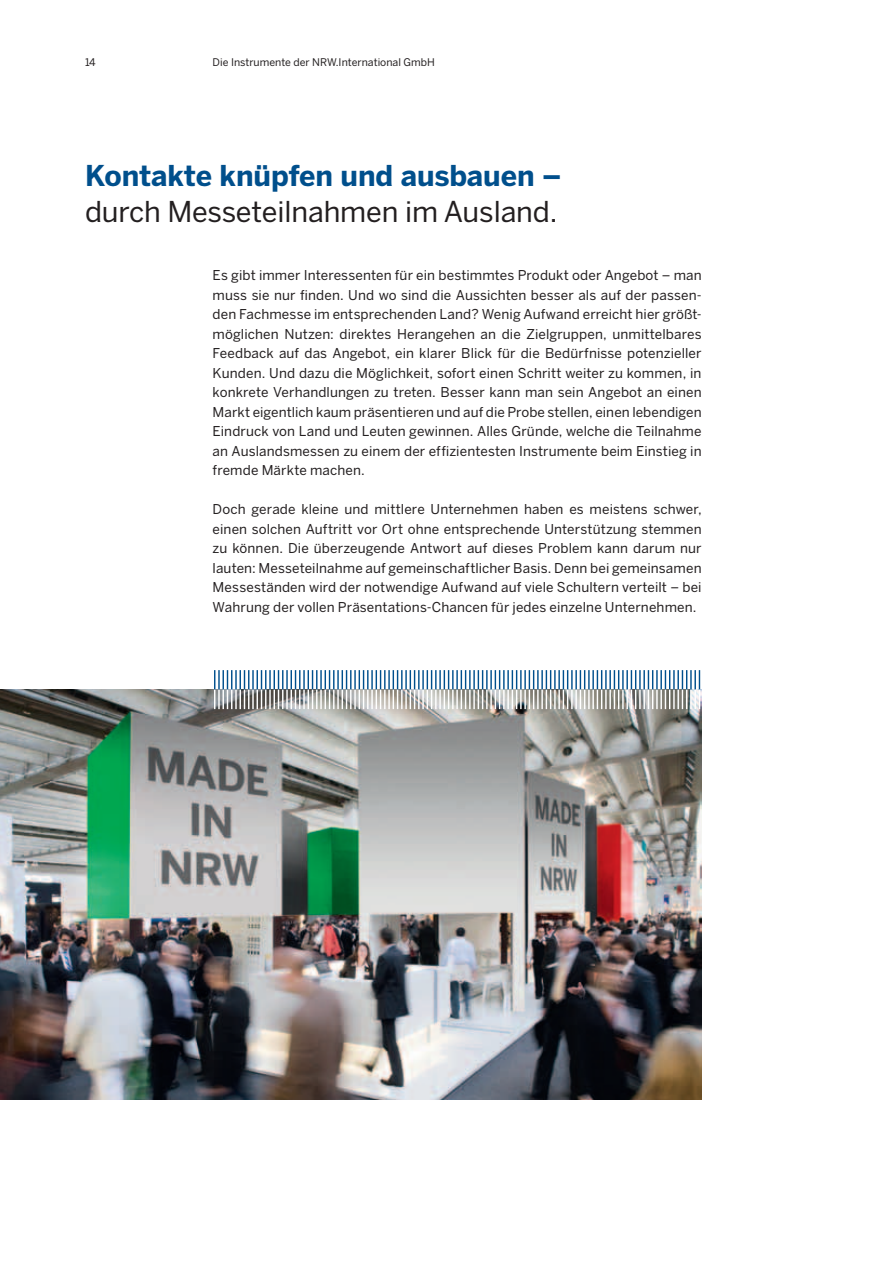
<style>
.page{position:relative;width:893px;height:1263px;background:#fff}
.page>*{position:absolute;margin:0;border:0;box-sizing:border-box;transform-origin:0 0}
.t1{font:28.5px "Benton Sans";letter-spacing:-.005em;color:#231f20}
.t2{font:700 28.5px "Benton Sans";letter-spacing:-.005em;color:#004f8c}
.t3{font:13.5px/19.5px "Benton Sans";letter-spacing:.01em;color:#231f20;text-align:justify}
.t4{font:10.5px "Benton Sans";color:#231f20}
</style>
<div class="page">
<img style="left:0;top:690px;width:701px;height:409px">
<svg style="left:214px;top:670px;width:486px;height:39px"></svg>
<p class="t4" style="left:85px;top:56px;width:12px">14</p>
<p class="t4" style="left:213px;top:56px;width:224px">Die Instrumente der NRW.International GmbH</p>
<h1 class="t2" style="left:85px;top:158px;width:478px">Kontakte knüpfen und ausbauen –</h1>
<h1 class="t1" style="left:85px;top:194px;width:474px">durch Messeteilnahmen im Ausland.</h1>
<p class="t3" style="left:213px;top:265px;width:491px">Es gibt immer Interessenten für ein bestimmtes Produkt oder Angebot – man muss sie nur finden. Und wo sind die Aussichten besser als auf der passen&shy;den Fachmesse im entsprechenden Land? Wenig Aufwand erreicht hier größt&shy;möglichen Nutzen: direktes Herangehen an die Zielgruppen, unmittelbares Feedback auf das Angebot, ein klarer Blick für die Bedürfnisse potenzieller Kunden. Und dazu die Möglichkeit, sofort einen Schritt weiter zu kommen, in konkrete Verhandlungen zu treten. Besser kann man sein Angebot an einen Markt eigentlich kaum präsentieren und auf die Probe stellen, einen lebendigen Eindruck von Land und Leuten gewinnen. Alles Gründe, welche die Teilnahme an Auslandsmessen zu einem der effizientesten Instrumente beim Einstieg in fremde Märkte machen.</p>
<p class="t3" style="left:213px;top:499px;width:491px">Doch gerade kleine und mittlere Unternehmen haben es meistens schwer, einen solchen Auftritt vor Ort ohne entsprechende Unterstützung stemmen zu können. Die überzeugende Antwort auf dieses Problem kann darum nur lauten: Messeteilnahme auf gemeinschaftlicher Basis. Denn bei gemeinsamen Messeständen wird der notwendige Aufwand auf viele Schultern verteilt – bei Wahrung der vollen Präsentations-Chancen für jedes einzelne Unternehmen.</p>
</div>
